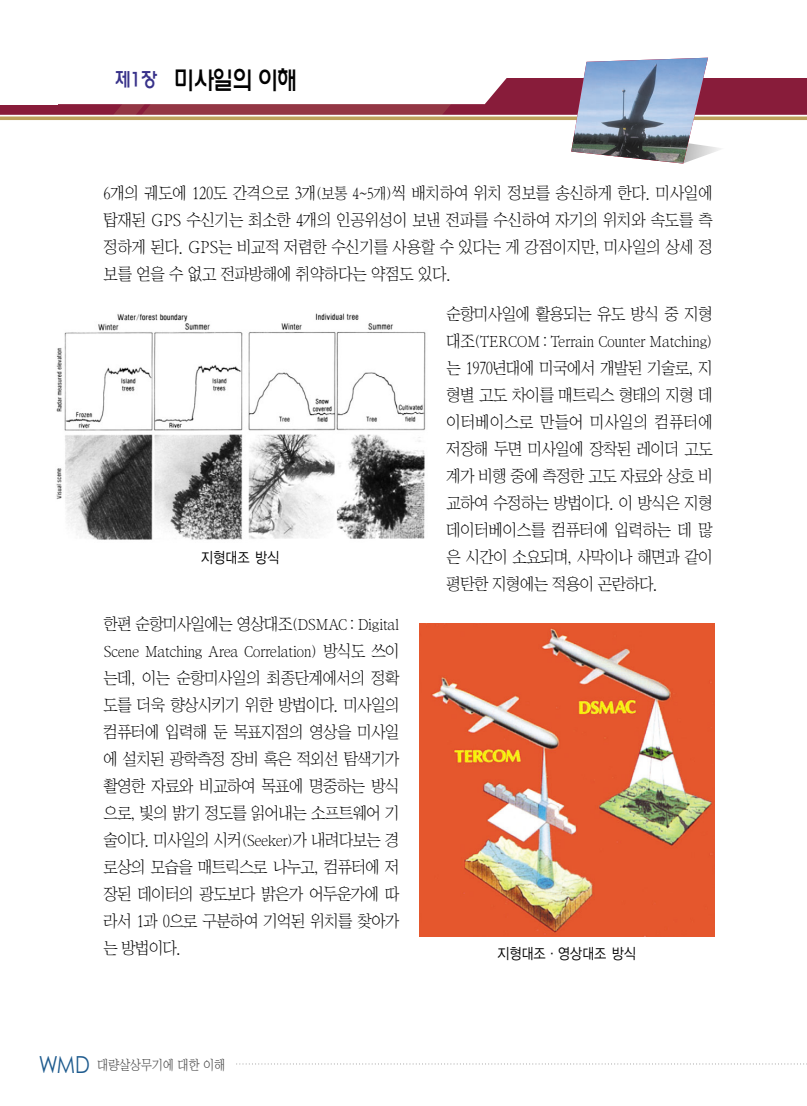
<style>
.page{position:relative;width:807px;height:1106px;background:#fff}
.page>*{position:absolute;margin:0;border:0;box-sizing:border-box;transform-origin:0 0}
.t1{font:500 26.1px "HY Wul Nun";letter-spacing:-.065em;color:#000;scale:.8 1}
.t2{font:17.25px/27px "San Ns L";letter-spacing:-.035em;color:#000;text-align:justify;scale:.9 1}
.t3{font:15.75px/27px "San Ns L";letter-spacing:-.04em;color:#000;scale:.9 1}
.t4{font:15px "YGO12";letter-spacing:-.07em;color:#000;scale:.87 1}
.t5{font:13.95px "San Ns M";color:#4d4d4d;scale:.85 1}
.s1{font-size:19.95px;color:#38328a}
.s2{font-size:15.75px}
.s3{font-size:17.25px}
.s4{font-family:"Century Gothic";font-size:23.55px;color:#1e5b8e}
</style>
<div class="page">
<div style="left:0;top:78px;width:807px;height:37px;background:#881c3a"></div>
<svg style="left:6px;top:78px;width:510px;height:37px;background:#d8b7be"></svg>
<div style="left:0;top:67px;width:58px;height:37px;background:#fff"></div>
<svg style="left:0;top:116px;width:807px;height:4px;background:#c5ac70"></svg>
<svg style="left:708px;top:114px;width:17px;height:40px"></svg>
<img style="left:571px;top:58px;width:137px;height:106px">
<svg style="left:239px;top:1063px;width:568px;height:1px"></svg>
<img style="left:56px;top:313px;width:370px;height:227px">
<img style="left:419px;top:624px;width:296px;height:312px">
<h1 class="t1" style="left:115px;top:69px;width:231px"><span class="s1">제1장</span> 미사일의 이해</h1>
<p class="t2" style="left:104px;top:180px;width:679px">6개의 궤도에 120도 간격으로 3개<span class="s2">(보통 4~5개)</span>씩 배치하여 위치 정보를 송신하게 한다. 미사일에 탑재된 GPS 수신기는 최소한 4개의 인공위성이 보낸 전파를 수신하여 자기의 위치와 속도를 측 정하게 된다. GPS는 비교적 저렴한 수신기를 사용할 수 있다는 게 강점이지만, 미사일의 상세 정 보를 얻을 수 없고 전파방해에 취약하다는 약점도 있다.</p>
<p class="t2" style="left:447px;top:301px;width:297px">순항미사일에 활용되는 유도 방식 중 지형</p>
<p class="t3" style="left:447px;top:329px;width:297px"><span class="s3">대조</span>(TERCOM : Terrain Counter Matching)</p>
<p class="t2" style="left:447px;top:355px;width:297px">는 1970년대에 미국에서 개발된 기술로, 지 형별 고도 차이를 매트릭스 형태의 지형 데 이터베이스로 만들어 미사일의 컴퓨터에 저장해 두면 미사일에 장착된 레이더 고도 계가 비행 중에 측정한 고도 자료와 상호 비 교하여 수정하는 방법이다. 이 방식은 지형 데이터베이스를 컴퓨터에 입력하는 데 많 은 시간이 소요되며, 사막이나 해면과 같이 평탄한 지형에는 적용이 곤란하다.</p>
<p class="t3" style="left:104px;top:611px;width:330px"><span class="s3">한편 순항미사일에는 영상대조</span>(DSMAC : Digital<br>Scene Matching Area Correlation) <span class="s3">방식도 쓰이</span></p>
<p class="t2" style="left:104px;top:665px;width:330px">는데, 이는 순항미사일의 최종단계에서의 정확 도를 더욱 향상시키기 위한 방법이다. 미사일의 컴퓨터에 입력해 둔 목표지점의 영상을 미사일 에 설치된 광학측정 장비 혹은 적외선 탐색기가 촬영한 자료와 비교하여 목표에 명중하는 방식 으로, 빛의 밝기 정도를 읽어내는 소프트웨어 기 술이다. 미사일의 시커<span class="s2">(Seeker)</span>가 내려다보는 경 로상의 모습을 매트릭스로 나누고, 컴퓨터에 저 장된 데이터의 광도보다 밝은가 어두운가에 따 라서 1과 0으로 구분하여 기억된 위치를 찾아가 는 방법이다.</p>
<p class="t4" style="left:201px;top:551px;width:93px">지형대조 방식</p>
<p class="t4" style="left:497px;top:947px;width:162px">지형대조·영상대조 방식</p>
<p class="t5" style="left:39px;top:1058px;width:221px"><span class="s4">WMD</span> 대량살상무기에 대한 이해</p>
</div>
